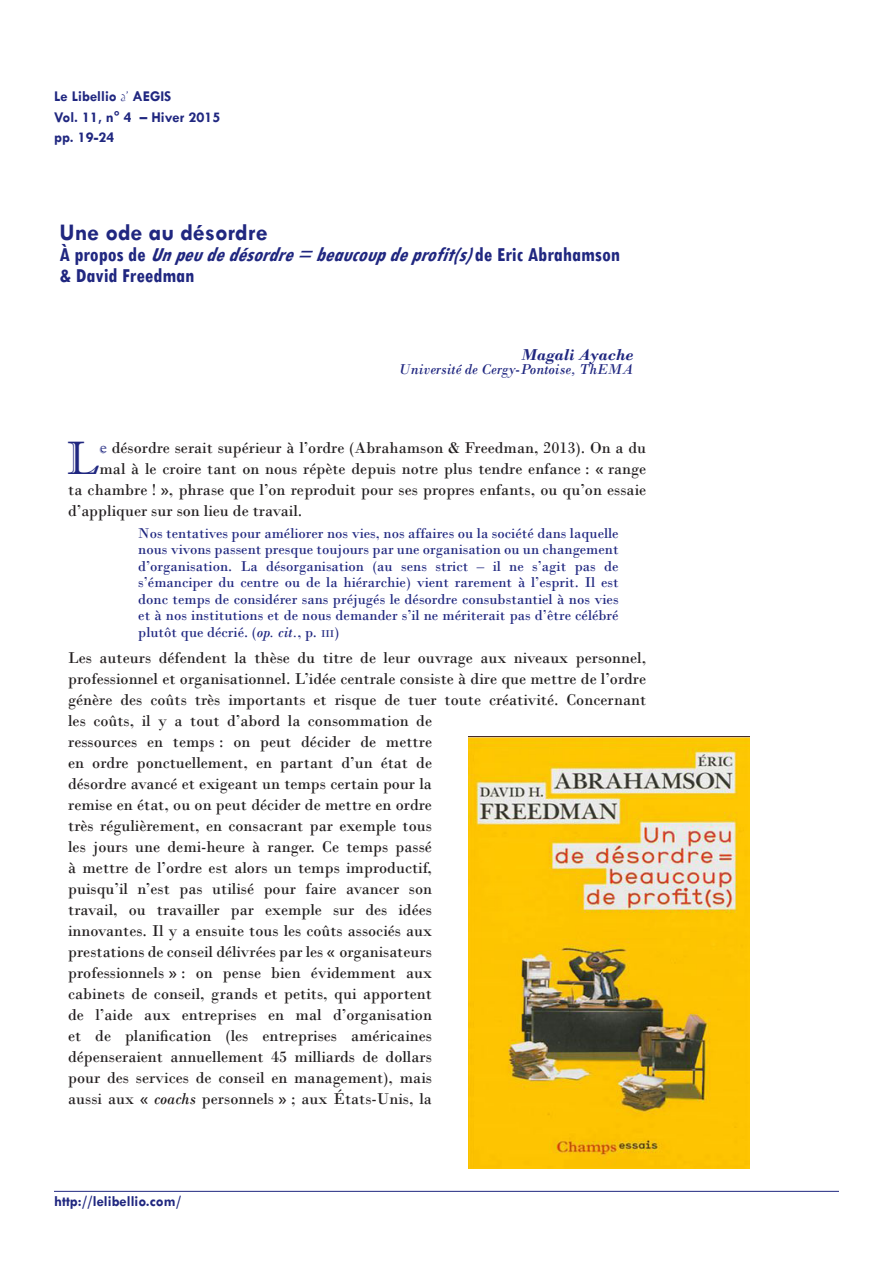
<style>
.page{position:relative;width:893px;height:1263px;background:#fff}
.page>*{position:absolute;margin:0;border:0;box-sizing:border-box;transform-origin:0 0}
.Article_-_Texte{font:46.95px "Imprint MT Shadow";color:#202780}
.Article_-_Titre_avec{font:700 24px "Tw Cen";color:#202780}
.Article_-_Titre_2nd{font:700 condensed 21px/21px "Tw Cen";color:#202780}
.Article_-_Texte-2{font:16.5px/21px "Bodoni";color:#231f20}
.Article_-_Auteur_1{font:italic 700 16.5px "Bodoni";color:#202780}
.Article_-_Extraits{font:15px/16.5px "Bodoni";color:#202780;text-align:justify}
.Article_-_Auteur_2_o{font:700 15px "Tw Cen";color:#202780}
.Article_-_Auteur_2_o-2{font:italic 15px "Bodoni";color:#202780}
.s1{font-family:"French Script";font-weight:400}
.s2{font-style:italic}
.s3{font-family:"Imprint MT Shadow";color:#202780}
.s4{font-size:10.5px}
</style>
<div class="page">
<hr style="left:54px;top:1191px;width:785px;height:1px;background:#202780">
<div style="left:467px;top:737px;width:283px;height:431px;background:#231f20;opacity:.75"></div>
<p class="Article_-_Auteur_2_o" style="left:54px;top:87px;width:119px">Le Libellio <span class="s1">d’</span> AEGIS</p>
<p class="Article_-_Auteur_2_o" style="left:54px;top:109px;width:168px">Vol. 11, n° 4 – Hiver 2015</p>
<p class="Article_-_Auteur_2_o" style="left:54px;top:128px;width:62px">pp. 19-24</p>
<p class="Article_-_Titre_avec" style="left:60px;top:218px;width:209px">Une ode au désordre</p>
<p class="Article_-_Titre_2nd" style="left:60px;top:244px;width:562px">À p r o p o s d e <span class="s2">Unpeudedésordre=beaucoupdeprofit(s)</span>d e E r i c A b r a h a m s o n &amp; David Freedman</p>
<p class="Article_-_Auteur_1" style="left:521px;top:344px;width:114px">Magali Ayache</p>
<p class="Article_-_Auteur_2_o-2" style="left:399px;top:361px;width:236px">Université de Cergy-Pontoise, ThEMA</p>
<p class="Article_-_Texte" style="left:67px;top:430px;width:34px">L</p>
<p class="Article_-_Texte-2" style="left:100px;top:437px;width:548px"><span class="s3">e</span> désordre serait supérieur à l’ordre (Abrahamson &amp; Freedman, 2013). On a du</p>
<p class="Article_-_Texte-2" style="left:100px;top:458px;width:548px">mal à le croire tant on nous répète depuis notre plus tendre enfance : « range</p>
<p class="Article_-_Texte-2" style="left:68px;top:479px;width:580px">ta chambre ! », phrase que l’on reproduit pour ses propres enfants, ou qu’on essaie</p>
<p class="Article_-_Texte-2" style="left:68px;top:500px;width:236px">d’appliquer sur son lieu de travail.</p>
<p class="Article_-_Extraits" style="left:138px;top:524px;width:482px">Nos tentatives pour améliorer nos vies, nos affaires ou la société dans laquelle nous vivons passent presque toujours par une organisation ou un changement d’organisation. La désorganisation (au sens strict – il ne s’agit pas de s’émanciper du centre ou de la hiérarchie) vient rarement à l’esprit. Il est donc temps de considérer sans préjugés le désordre consubstantiel à nos vies et à nos institutions et de nous demander s’il ne mériterait pas d’être célébré plutôt que décrié. (<span class="s2">op. cit.</span>, p. <span class="s4">iii</span>)</p>
<p class="Article_-_Texte-2" style="left:68px;top:647px;width:580px">Les auteurs défendent la thèse du titre de leur ouvrage aux niveaux personnel, professionnel et organisationnel. L’idée centrale consiste à dire que mettre de l’ordre génère des coûts très importants et risque de tuer toute créativité. Concernant les coûts, il y a tout d’abord la consommation de<br>ressources en temps : on peut décider de mettre<br>en ordre ponctuellement, en partant d’un état de<br>désordre avancé et exigeant un temps certain pour la<br>remise en état, ou on peut décider de mettre en ordre<br>très régulièrement, en consacrant par exemple tous<br>les jours une demi-heure à ranger. Ce temps passé<br>à mettre de l’ordre est alors un temps improductif,<br>puisqu’il n’est pas utilisé pour faire avancer son<br>travail, ou travailler par exemple sur des idées<br>innovantes. Il y a ensuite tous les coûts associés aux<br>prestations de conseil délivrées par les « organisateurs<br>professionnels » : on pense bien évidemment aux<br>cabinets de conseil, grands et petits, qui apportent<br>de l’aide aux entreprises en mal d’organisation<br>et de planification (les entreprises américaines<br>dépenseraient annuellement 45 milliards de dollars<br>pour des services de conseil en management), mais<br>aussi aux « <span class="s2">coachs</span> personnels » ; aux États-Unis, la</p>
<p class="Article_-_Auteur_2_o" style="left:54px;top:1192px;width:128px">http://lelibellio.com/</p>
</div>
